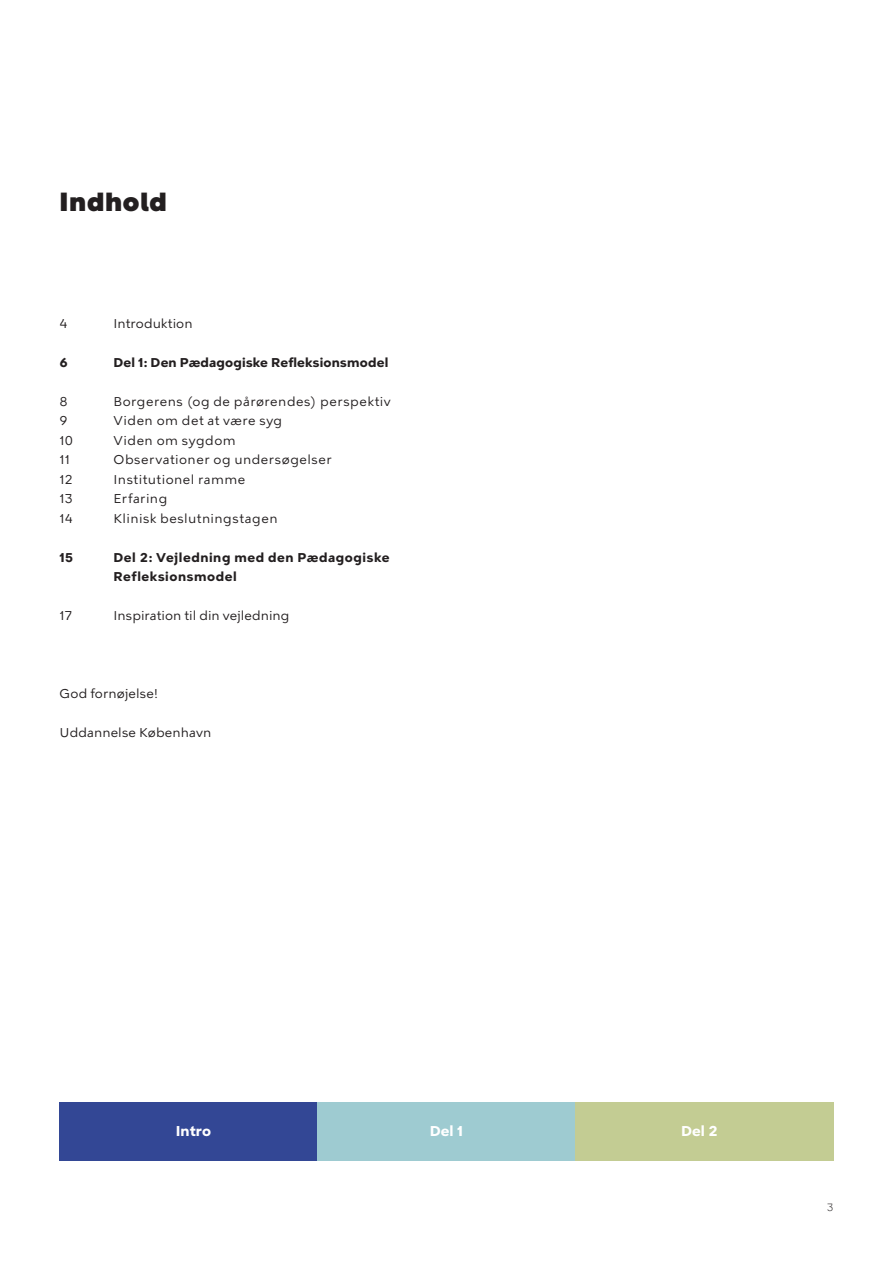
<style>
.page{position:relative;width:893px;height:1263px;background:#fff}
.page>*{position:absolute;margin:0;border:0;box-sizing:border-box;transform-origin:0 0}
.t1{font:900 26.25px "KBH";letter-spacing:.04em;color:#231f20}
.t2{font:700 14.25px "KBH Tekst";color:#fff}
.t3{font:12.75px "KBH Tekst";letter-spacing:.035em;color:#231f20}
.t4{font:700 12.75px/19.5px "KBH Tekst";letter-spacing:.045em;color:#231f20}
.t5{font:12.75px "KBH Tekst";letter-spacing:.005em;color:#231f20}
.t6{font:700 12.75px "KBH Tekst";letter-spacing:.015em;color:#231f20}
.t7{font:12.75px "KBH Tekst";letter-spacing:.01em;color:#231f20}
.t8{font:300 10.5px "KBH";color:#231f20}
</style>
<div class="page">
<div style="left:60px;top:1101px;width:258px;height:59px;background:#334795"></div>
<div style="left:318px;top:1101px;width:258px;height:59px;background:#9ecbd1"></div>
<div style="left:576px;top:1101px;width:258px;height:59px;background:#c3cc93"></div>
<h1 class="t1" style="left:60px;top:186px;width:109px">Indhold</h1>
<p class="t3" style="left:60px;top:315px;width:10px">4</p>
<p class="t5" style="left:114px;top:315px;width:81px">Introduktion</p>
<p class="t4" style="left:60px;top:353px;width:10px">6</p>
<p class="t6" style="left:114px;top:355px;width:276px">Del 1: Den Pædagogiske Refleksionsmodel</p>
<p class="t3" style="left:60px;top:393px;width:10px">8</p>
<p class="t3" style="left:114px;top:393px;width:279px">Borgerens (og de pårørendes) perspektiv</p>
<p class="t3" style="left:60px;top:413px;width:10px">9</p>
<p class="t3" style="left:114px;top:413px;width:170px">Viden om det at være syg</p>
<p class="t3" style="left:60px;top:432px;width:15px">10</p>
<p class="t3" style="left:114px;top:432px;width:124px">Viden om sygdom</p>
<p class="t3" style="left:60px;top:452px;width:12px">11</p>
<p class="t3" style="left:114px;top:452px;width:220px">Observationer og undersøgelser</p>
<p class="t3" style="left:60px;top:471px;width:15px">12</p>
<p class="t3" style="left:114px;top:471px;width:133px">Institutionel ramme</p>
<p class="t3" style="left:60px;top:491px;width:15px">13</p>
<p class="t3" style="left:114px;top:491px;width:55px">Erfaring</p>
<p class="t3" style="left:60px;top:510px;width:15px">14</p>
<p class="t3" style="left:114px;top:510px;width:166px">Klinisk beslutningstagen</p>
<p class="t4" style="left:60px;top:548px;width:15px">15</p>
<p class="t4" style="left:114px;top:548px;width:278px">Del 2: Vejledning med den Pædagogiske<br>Refleksionsmodel</p>
<p class="t3" style="left:60px;top:608px;width:15px">17</p>
<p class="t5" style="left:114px;top:608px;width:177px">Inspiration til din vejledning</p>
<p class="t7" style="left:60px;top:686px;width:100px">God fornøjelse!</p>
<p class="t7" style="left:60px;top:725px;width:153px">Uddannelse København</p>
<p class="t2" style="left:176px;top:1123px;width:37px">Intro</p>
<p class="t2" style="left:430px;top:1123px;width:35px">Del 1</p>
<p class="t2" style="left:681px;top:1123px;width:38px">Del 2</p>
<p class="t8" style="left:827px;top:1201px;width:8px">3</p>
</div>
